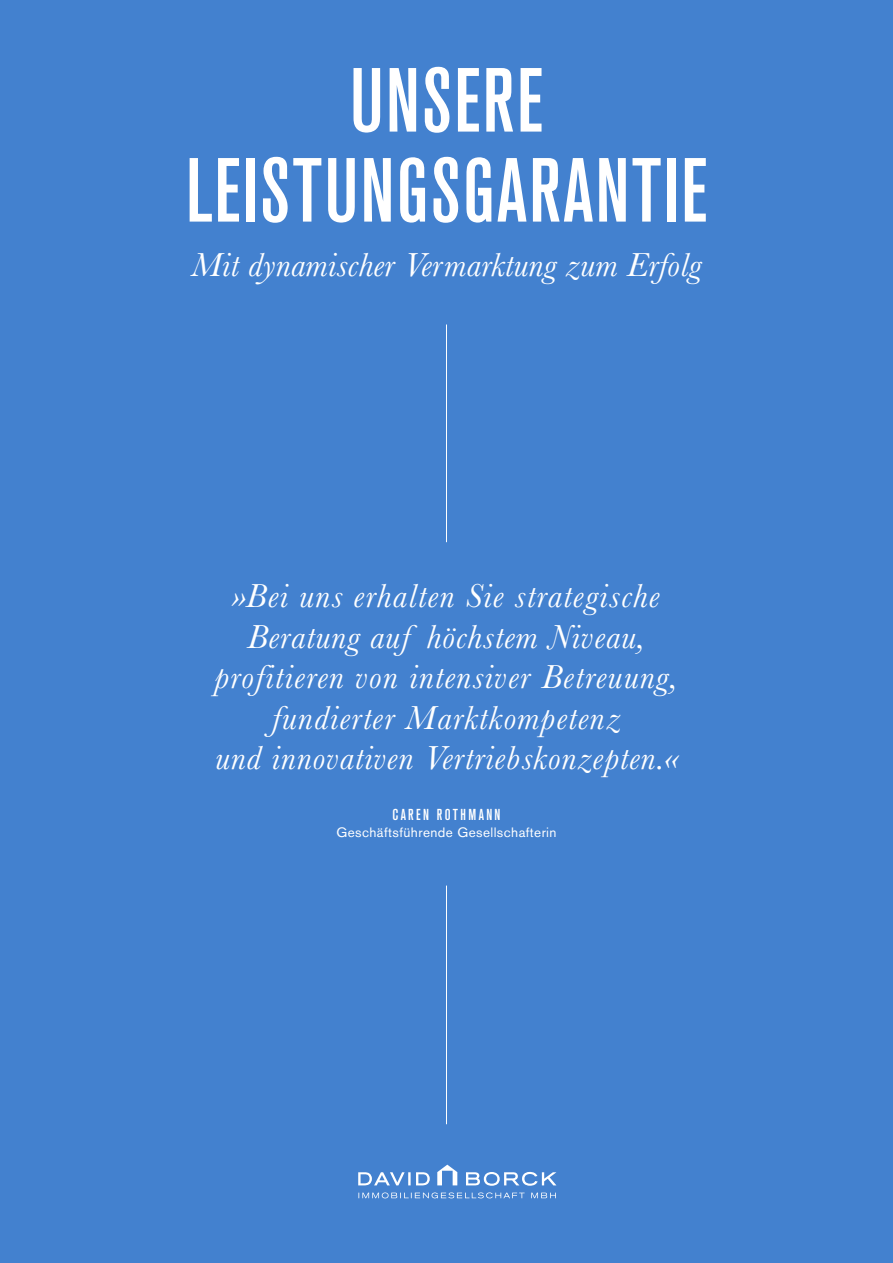
<style>
.page{position:relative;width:893px;height:1263px;background:#4381cf}
.page>*{position:absolute;margin:0;border:0;box-sizing:border-box;transform-origin:0 0}
.t1{font:500 condensed 90px/90px "Akzidenz Grotesk BQ";letter-spacing:.025em;color:#fff;text-align:center}
.t2{font:italic 34.5px/40.5px "Baskerville";letter-spacing:.03em;color:#fff;text-align:center}
.t3{font:italic 34.5px "Baskerville";letter-spacing:.01em;color:#fff}
.t4{font:500 condensed 15.75px "Akzidenz Grotesk BQ";letter-spacing:.15em;color:#fff}
.t5{font:13.5px "Akzidenz Grotesk BQ";letter-spacing:.03em;color:#fff}
</style>
<div class="page">
<svg style="left:358px;top:1164px;width:198px;height:22px"></svg>
<svg style="left:358px;top:1192px;width:198px;height:6px"></svg>
<hr style="left:446px;top:324px;width:1px;height:218px;background:#fff">
<hr style="left:446px;top:885px;width:1px;height:239px;background:#fff">
<h1 class="t1" style="left:186px;top:55px;width:523px">UNSERE<br>LEISTUNGSGARANTIE</h1>
<p class="t3" style="left:192px;top:241px;width:511px">Mit dynamischer Vermarktung zum Erfolg</p>
<p class="t2" style="left:215px;top:576px;width:465px">»Bei uns erhalten Sie strategische Beratung auf höchstem Niveau, profitieren von intensiver Betreuung, fundierter Marktkompetenz<br>und innovativen Vertriebskonzepten.«</p>
<p class="t4" style="left:392px;top:806px;width:110px">CAREN ROTHMANN</p>
<p class="t5" style="left:336px;top:824px;width:222px">Geschäftsführende Gesellschafterin</p>
</div>
